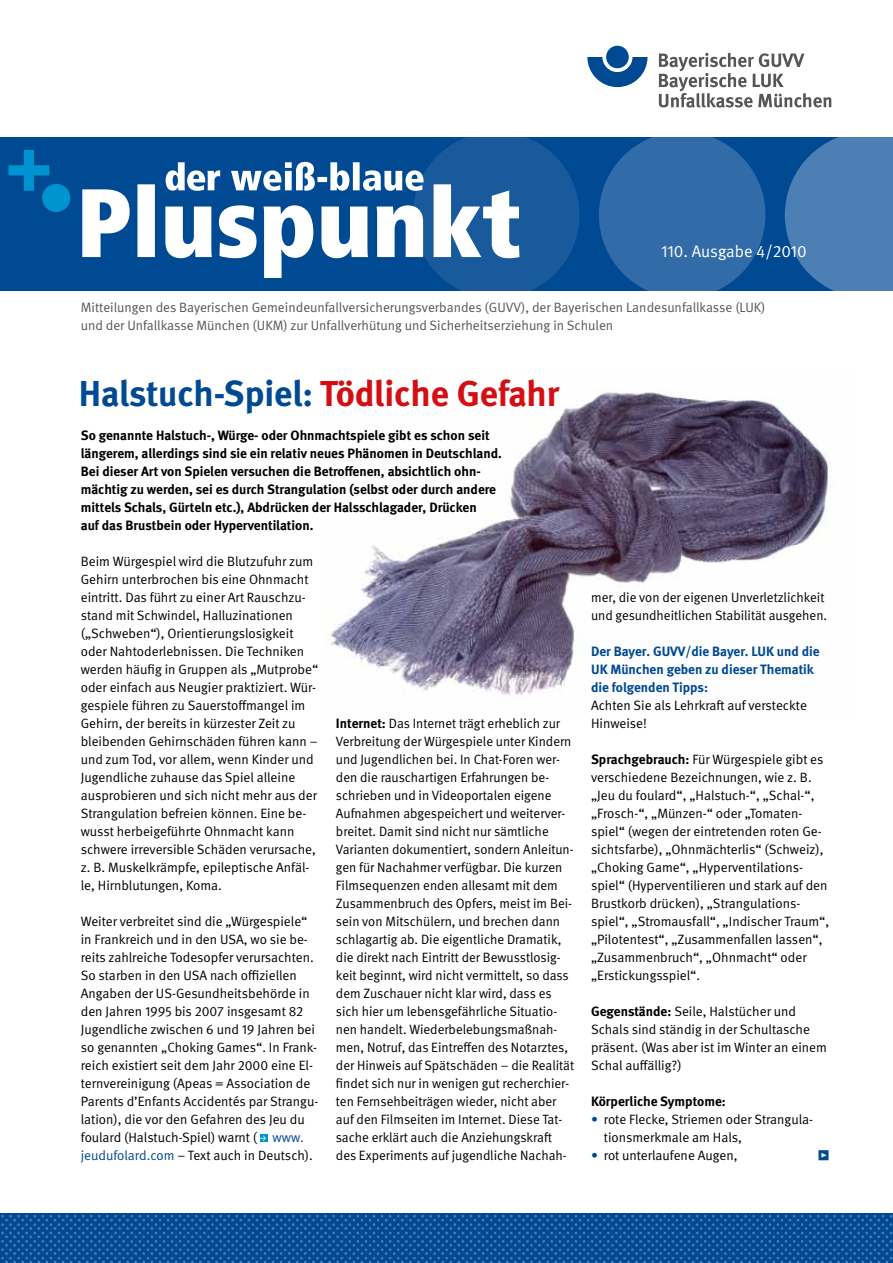
<style>
.page{position:relative;width:893px;height:1263px;background:#fff}
.page>*{position:absolute;margin:0;border:0;box-sizing:border-box;transform-origin:0 0}
.t1{font:700 36px "DGUV Meta";color:#004993}
.t2{font:16.65px "DGUV Meta";color:#fff}
.t3{font:13.5px/18px "DGUV Meta";color:#000}
.t4{font:700 13.5px/18px "DGUV Meta";color:#000}
.t5{font:13.5px/18px "DGUV Meta";color:#565656}
.t6{font:700 13.5px/18px "DGUV Meta";color:#004993}
.t7{font:13.5px "DGUV Meta";color:#004993}
.s1{color:#d40f14}
.s2{color:#004993}
.s3{font-weight:700}
</style>
<div class="page">
<img style="left:325px;top:389px;width:503px;height:307px">
<div style="left:0;top:138px;width:893px;height:153px;background:#004993"></div>
<div style="left:413px;top:132px;width:166px;height:166px;background:#195a9d;border-radius:50%"></div>
<div style="left:599px;top:132px;width:166px;height:166px;background:#326ca8;border-radius:50%"></div>
<svg style="left:785px;top:137px;width:108px;height:154px;background:#4177ae"></svg>
<img style="left:0;top:1214px;width:893px;height:49px">
<svg style="left:82px;top:162px;width:437px;height:116px"></svg>
<svg style="left:9px;top:150px;width:61px;height:62px"></svg>
<svg style="left:587px;top:57px;width:60px;height:30px"></svg>
<div style="left:606px;top:46px;width:23px;height:22px;background:#004993;border-radius:50%"></div>
<svg style="left:659px;top:53px;width:172px;height:55px"></svg>
<svg style="left:260px;top:1134px;width:7px;height:8px"></svg>
<p class="t2" style="left:661px;top:241px;width:147px">110. Ausgabe 4/2010</p>
<p class="t5" style="left:81px;top:299px;width:686px">Mitteilungen des Bayerischen Gemeindeunfallversicherungsverbandes (GUVV), der Bayerischen Landesunfallkasse (LUK) und der Unfallkasse München (UKM) zur Unfallverhütung und Sicherheitserziehung in Schulen</p>
<h1 class="t1" style="left:79px;top:372px;width:482px">Halstuch-Spiel: <span class="s1">Tödliche Gefahr</span></h1>
<p class="t4" style="left:81px;top:426px;width:423px">So genannte Halstuch-, Würge- oder Ohnmachtspiele gibt es schon seit längerem, allerdings sind sie ein relativ neues Phänomen in Deutschland.<br>Bei dieser Art von Spielen versuchen die Betroffenen, absichtlich ohn&shy;mächtig zu werden, sei es durch Strangulation (selbst oder durch andere mittels Schals, Gürteln etc.), Abdrücken der Halsschlagader, Drücken<br>auf das Brustbein oder Hyperventilation.</p>
<p class="t3" style="left:81px;top:552px;width:239px">Beim Würgespiel wird die Blutzufuhr zum Gehirn unterbrochen bis eine Ohnmacht eintritt. Das führt zu einer Art Rauschzu&shy;stand mit Schwindel, Halluzinationen („Schweben“), Orientierungslosigkeit oder Nahtoderlebnissen. Die Techniken werden häufig in Gruppen als „Mutprobe“ oder einfach aus Neugier praktiziert. Wür&shy;gespiele führen zu Sauerstoffmangel im Gehirn, der bereits in kürzester Zeit zu bleibenden Gehirnschäden führen kann – und zum Tod, vor allem, wenn Kinder und Jugendliche zuhause das Spiel alleine ausprobieren und sich nicht mehr aus der Strangulation befreien können. Eine be&shy;wusst herbeigeführte Ohnmacht kann schwere irreversible Schäden verursache, z. B. Muskelkrämpfe, epileptische Anfäl&shy;le, Hirnblutungen, Koma.</p>
<p class="t3" style="left:81px;top:912px;width:239px">Weiter verbreitet sind die „Würgespiele“ in Frankreich und in den USA, wo sie be&shy;reits zahlreiche Todesopfer verursachten.<br>So starben in den USA nach offiziellen Angaben der US-Gesundheitsbehörde in den Jahren 1995 bis 2007 insgesamt 82<br>Jugendliche zwischen 6 und 19 Jahren bei so genannten „Choking Games“. In Frank&shy;reich existiert seit dem Jahr 2000 eine El&shy;ternvereinigung (Apeas = Association de Parents d’Enfants Accidentés par Strangu&shy;lation), die vor den Gefahren des Jeu du foulard (Halstuch-Spiel) warnt ( <span class="s2">www. jeudufolard.com</span> – Text auch in Deutsch).</p>
<p class="t3" style="left:336px;top:714px;width:240px"><span class="s3">Internet:</span> Das Internet trägt erheblich zur Verbreitung der Würgespiele unter Kindern und Jugendlichen bei. In Chat-Foren wer&shy;den die rauschartigen Erfahrungen be&shy;schrieben und in Videoportalen eigene Aufnahmen abgespeichert und weiterver&shy;breitet. Damit sind nicht nur sämtliche Varianten dokumentiert, sondern Anleitun&shy;gen für Nachahmer verfügbar. Die kurzen Filmsequenzen enden allesamt mit dem Zusammenbruch des Opfers, meist im Bei&shy;sein von Mitschülern, und brechen dann schlagartig ab. Die eigentliche Dramatik, die direkt nach Eintritt der Bewusstlosig&shy;keit beginnt, wird nicht vermittelt, so dass dem Zuschauer nicht klar wird, dass es sich hier um lebensgefährliche Situatio&shy;nen handelt. Wiederbelebungsmaßnah&shy;men, Notruf, das Eintreffen des Notarztes, der Hinweis auf Spätschäden – die Realität findet sich nur in wenigen gut recherchier&shy;ten Fernsehbeiträgen wieder, nicht aber auf den Filmseiten im Internet. Diese Tat&shy;sache erklärt auch die Anziehungskraft des Experiments auf jugendliche Nachah-</p>
<p class="t3" style="left:591px;top:588px;width:238px">mer, die von der eigenen Unverletzlichkeit und gesundheitlichen Stabilität ausgehen.</p>
<p class="t6" style="left:591px;top:642px;width:230px">Der Bayer. GUVV/die Bayer. LUK und die<br>UK München geben zu dieser Thematik die folgenden Tipps:</p>
<p class="t3" style="left:591px;top:696px;width:217px">Achten Sie als Lehrkraft auf versteckte<br>Hinweise!</p>
<p class="t3" style="left:591px;top:750px;width:240px"><span class="s3">Sprachgebrauch:</span> Für Würgespiele gibt es verschiedene Bezeichnungen, wie z. B. „Jeu du foulard“, „Halstuch-“, „Schal-“, „Frosch-“, „Münzen-“ oder „Tomaten&shy;spiel“ (wegen der eintretenden roten Ge&shy;sichtsfarbe), „Ohnmächterlis“ (Schweiz), „Choking Game“, „Hyperventilations&shy;spiel“ (Hyperventilieren und stark auf den Brustkorb drücken), „Strangulations&shy;spiel“, „Stromausfall“, „Indischer Traum“, „Pilotentest“, „Zusammenfallen lassen“, „Zusammenbruch“, „Ohnmacht“ oder „Erstickungsspiel“.</p>
<p class="t3" style="left:591px;top:1002px;width:237px"><span class="s3">Gegenstände:</span> Seile, Halstücher und Schals sind ständig in der Schultasche präsent. (Was aber ist im Winter an einem Schal auffällig?)</p>
<p class="t4" style="left:591px;top:1092px;width:136px">Körperliche Symptome:</p>
<p class="t3" style="left:604px;top:1110px;width:209px;text-indent:-13px"><span class="s2">•</span> rote Flecke, Striemen oder Strangula&shy;tionsmerkmale am Hals,</p>
<p class="t3" style="left:591px;top:1146px;width:148px"><span class="s2">•</span> rot unterlaufene Augen,</p>
<p class="t7" style="left:818px;top:1147px;width:13px">•</p>
</div>
